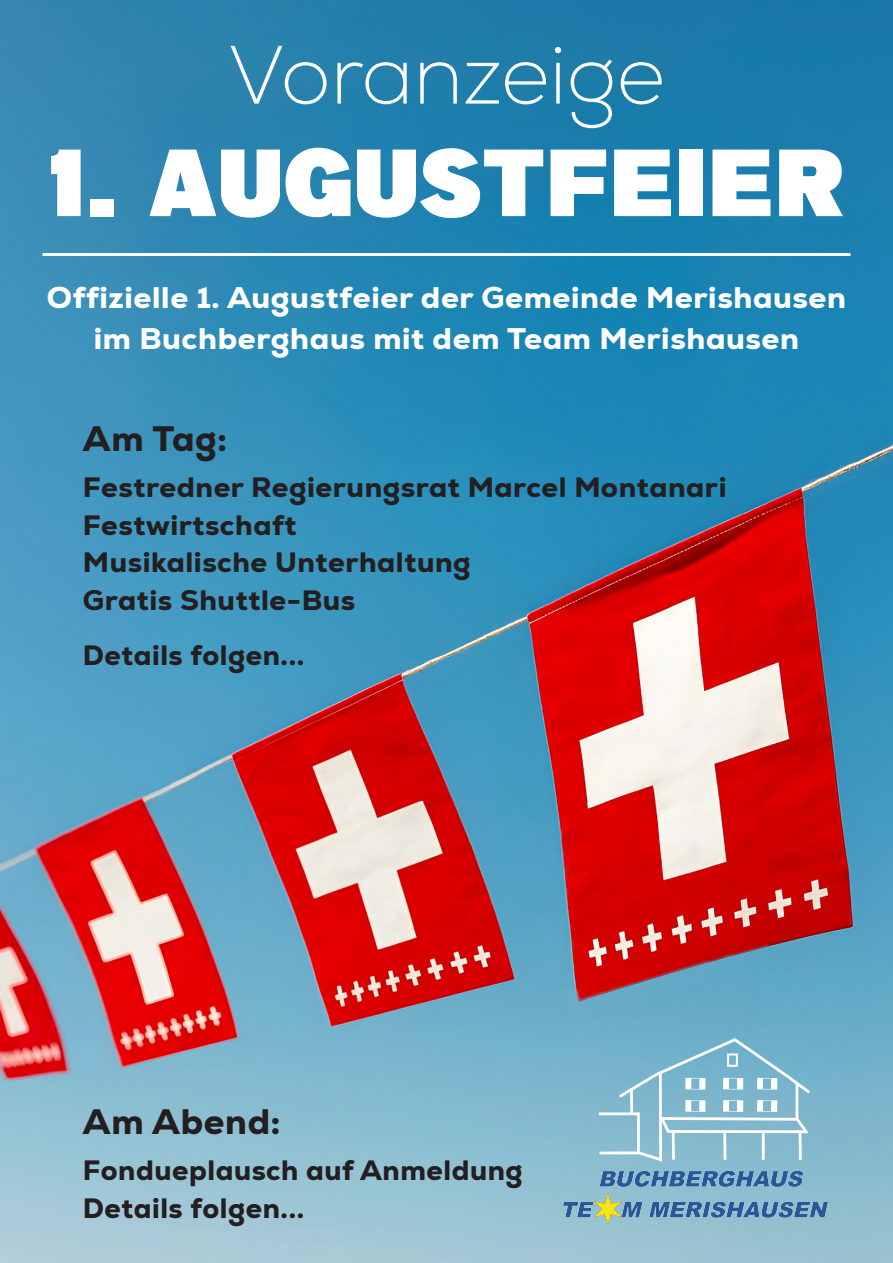
<style>
.page{position:relative;width:893px;height:1263px;background:#fff}
.page>*{position:absolute;margin:0;border:0;box-sizing:border-box;transform-origin:0 0}
.t1{font:88.5px "a Big Deal";color:#fff}
.t2{font:200 82.5px "Nexa";color:#fff}
.t3{font:800 36px "Nexa";letter-spacing:.02em;color:#231f20}
.t4{font:800 30.3px/40.5px "Nexa";letter-spacing:.02em;color:#fff;text-align:center}
.t5{font:800 28.5px/37.5px "Nexa";letter-spacing:.02em;color:#231f20}
</style>
<div class="page">
<img style="left:0;top:0;width:893px;height:1263px">
<img style="left:563px;top:1038px;width:264px;height:187px">
<hr style="left:43px;top:253px;width:807px;height:3px;background:#fff">
<h2 class="t2" style="left:228px;top:26px;width:439px">Voranzeige</h2>
<h1 class="t1" style="left:48px;top:144px;width:798px">1. AUGUSTFEIER</h1>
<p class="t4" style="left:47px;top:277px;width:801px">Offizielle 1. Augustfeier der Gemeinde Merishausen im Buchberghaus mit dem Team Merishausen</p>
<p class="t3" style="left:83px;top:416px;width:146px">Am Tag:</p>
<p class="t5" style="left:83px;top:469px;width:645px">Festredner Regierungsrat Marcel Montanari<br>Festwirtschaft<br>Musikalische Unterhaltung<br>Gratis Shuttle-Bus</p>
<p class="t5" style="left:83px;top:636px;width:223px">Details folgen...</p>
<p class="t3" style="left:83px;top:1098px;width:199px">Am Abend:</p>
<p class="t5" style="left:83px;top:1151px;width:441px">Fondueplausch auf Anmeldung<br>Details folgen...</p>
</div>
